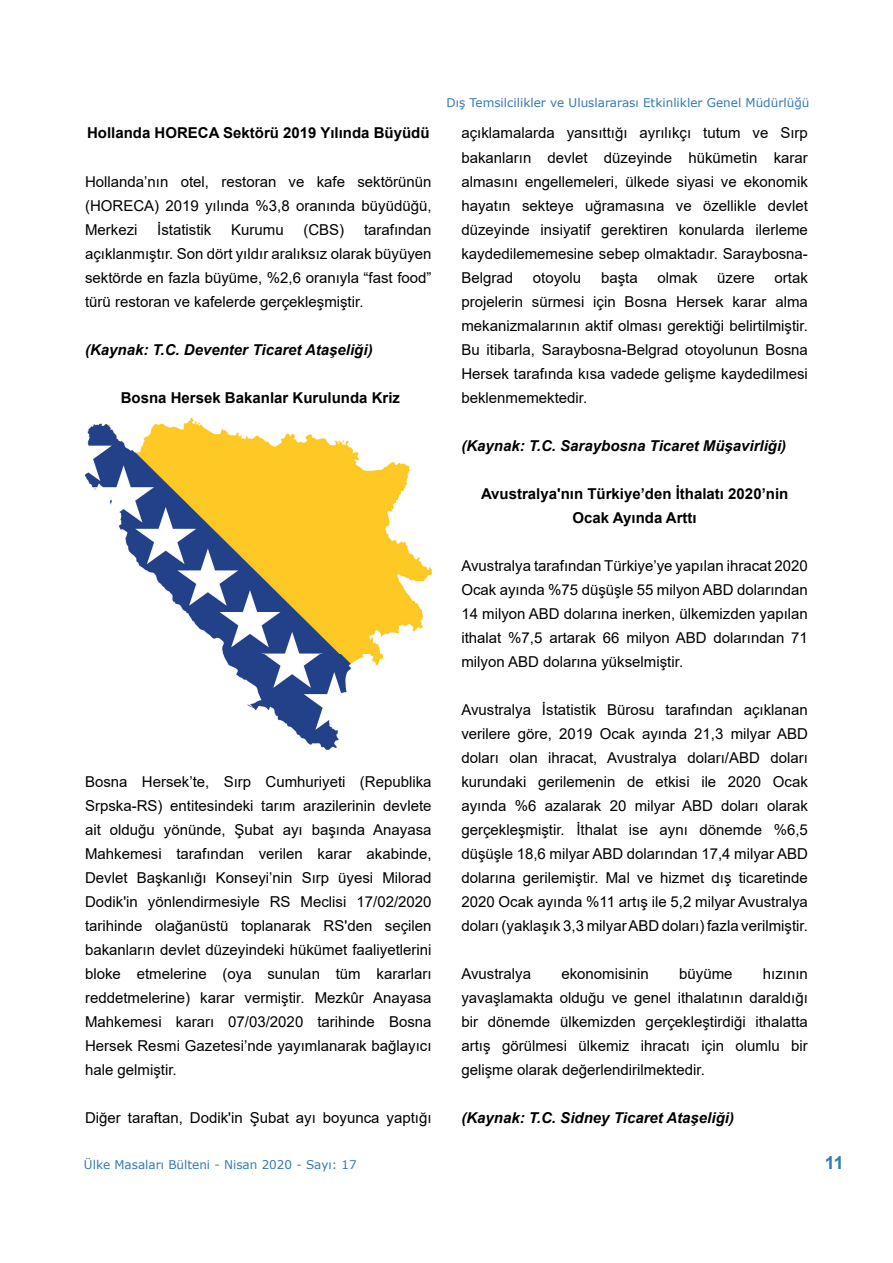
<style>
.page{position:relative;width:893px;height:1263px;background:#fff}
.page>*{position:absolute;margin:0;border:0;box-sizing:border-box;transform-origin:0 0}
.t1{font:700 18px "Arial";color:#357ab5}
.t2{font:15px/24px "Arial";color:#000;text-align:justify}
.t3{font:700 15px/24px "Arial";color:#000;text-align:center}
.t4{font:italic 700 15px "Arial";color:#000}
.t5{font:12px "Verdana";color:#357ab5}
</style>
<div class="page">
<img style="left:85px;top:418px;width:347px;height:332px">
<p class="t3" style="left:87px;top:121px;width:344px">Hollanda HORECA Sektörü 2019 Yılında Büyüdü</p>
<p class="t2" style="left:85px;top:169px;width:348px">Hollanda’nın otel, restoran ve kafe sektörünün (HORECA) 2019 yılında %3,8 oranında büyüdüğü, Merkezi</p>
<p class="t2" style="left:157px;top:217px;width:56px">İstatistik</p>
<p class="t2" style="left:231px;top:217px;width:54px">Kurumu</p>
<p class="t2" style="left:303px;top:217px;width:42px">(CBS)</p>
<p class="t2" style="left:85px;top:217px;width:348px;text-indent:279px">tarafından açıklanmıştır. Son dört yıldır aralıksız olarak büyüyen sektörde en fazla büyüme, %2,6 oranıyla “fast food” türü restoran ve kafelerde gerçekleşmiştir.</p>
<p class="t4" style="left:85px;top:339px;width:289px">(Kaynak: T.C. Deventer Ticaret Ataşeliği)</p>
<p class="t3" style="left:121px;top:385px;width:281px">Bosna Hersek Bakanlar Kurulunda Kriz</p>
<p class="t2" style="left:85px;top:769px;width:348px">Bosna Hersek’te, Sırp Cumhuriyeti (Republika Srpska-RS) entitesindeki tarım arazilerinin devlete ait olduğu yönünde, Şubat ayı başında Anayasa Mahkemesi tarafından verilen karar akabinde, Devlet Başkanlığı Konseyi’nin Sırp üyesi Milorad Dodik'in yönlendirmesiyle RS Meclisi 17/02/2020 tarihinde olağanüstü toplanarak RS'den seçilen bakanların devlet düzeyindeki hükümet faaliyetlerini bloke etmelerine (oya sunulan tüm kararları reddetmelerine) karar vermiştir. Mezkûr Anayasa Mahkemesi kararı 07/03/2020 tarihinde Bosna Hersek Resmi Gazetesi’nde yayımlanarak bağlayıcı hale gelmiştir.</p>
<p class="t2" style="left:85px;top:1105px;width:348px">Diğer taraftan, Dodik'in Şubat ayı boyunca yaptığı</p>
<p class="t5" style="left:446px;top:94px;width:364px">Dış Temsilcilikler ve Uluslararası Etkinlikler Genel Müdürlüğü</p>
<p class="t2" style="left:461px;top:121px;width:348px">açıklamalarda yansıttığı ayrılıkçı tutum ve Sırp bakanların devlet düzeyinde hükümetin karar almasını engellemeleri, ülkede siyasi ve ekonomik hayatın sekteye uğramasına ve özellikle devlet düzeyinde insiyatif gerektiren konularda ilerleme kaydedilememesine sebep olmaktadır. Saraybosna-Belgrad</p>
<p class="t2" style="left:533px;top:265px;width:50px">otoyolu</p>
<p class="t2" style="left:601px;top:265px;width:38px">başta</p>
<p class="t2" style="left:657px;top:265px;width:42px">olmak</p>
<p class="t2" style="left:717px;top:265px;width:39px">üzere</p>
<p class="t2" style="left:461px;top:265px;width:348px;text-indent:313px">ortak projelerin sürmesi için Bosna Hersek karar alma mekanizmalarının aktif olması gerektiği belirtilmiştir.<br>Bu itibarla, Saraybosna-Belgrad otoyolunun Bosna Hersek tarafında kısa vadede gelişme kaydedilmesi beklenmemektedir.</p>
<p class="t4" style="left:461px;top:435px;width:326px">(Kaynak: T.C. Saraybosna Ticaret Müşavirliği)</p>
<p class="t3" style="left:481px;top:481px;width:309px">Avustralya'nın Türkiye’den İthalatı 2020’nin<br>Ocak Ayında Arttı</p>
<p class="t2" style="left:461px;top:553px;width:348px">Avustralya tarafından Türkiye’ye yapılan ihracat 2020<br>Ocak ayında %75 düşüşle 55 milyon ABD dolarından 14 milyon ABD dolarına inerken, ülkemizden yapılan ithalat %7,5 artarak 66 milyon ABD dolarından 71 milyon ABD dolarına yükselmiştir.</p>
<p class="t2" style="left:461px;top:697px;width:348px">Avustralya İstatistik Bürosu tarafından açıklanan verilere göre, 2019 Ocak ayında 21,3 milyar ABD doları olan ihracat, Avustralya doları/ABD doları kurundaki gerilemenin de etkisi ile 2020 Ocak ayında %6 azalarak 20 milyar ABD doları olarak gerçekleşmiştir. İthalat ise aynı dönemde %6,5 düşüşle 18,6 milyar ABD dolarından 17,4 milyar ABD dolarına gerilemiştir. Mal ve hizmet dış ticaretinde 2020 Ocak ayında %11 artış ile 5,2 milyar Avustralya doları (yaklaşık 3,3 milyar ABD doları) fazla verilmiştir.</p>
<p class="t2" style="left:461px;top:961px;width:71px">Avustralya</p>
<p class="t2" style="left:561px;top:961px;width:89px">ekonomisinin</p>
<p class="t2" style="left:679px;top:961px;width:55px">büyüme</p>
<p class="t2" style="left:461px;top:961px;width:348px;text-indent:302px">hızının yavaşlamakta olduğu ve genel ithalatının daraldığı bir dönemde ülkemizden gerçekleştirdiği ithalatta artış görülmesi ülkemiz ihracatı için olumlu bir gelişme olarak değerlendirilmektedir.</p>
<p class="t4" style="left:461px;top:1107px;width:274px">(Kaynak: T.C. Sidney Ticaret Ataşeliği)</p>
<p class="t5" style="left:84px;top:1156px;width:274px">Ülke Masaları Bülteni - Nisan 2020 - Sayı: 17</p>
<p class="t1" style="left:825px;top:1150px;width:21px">11</p>
</div>
